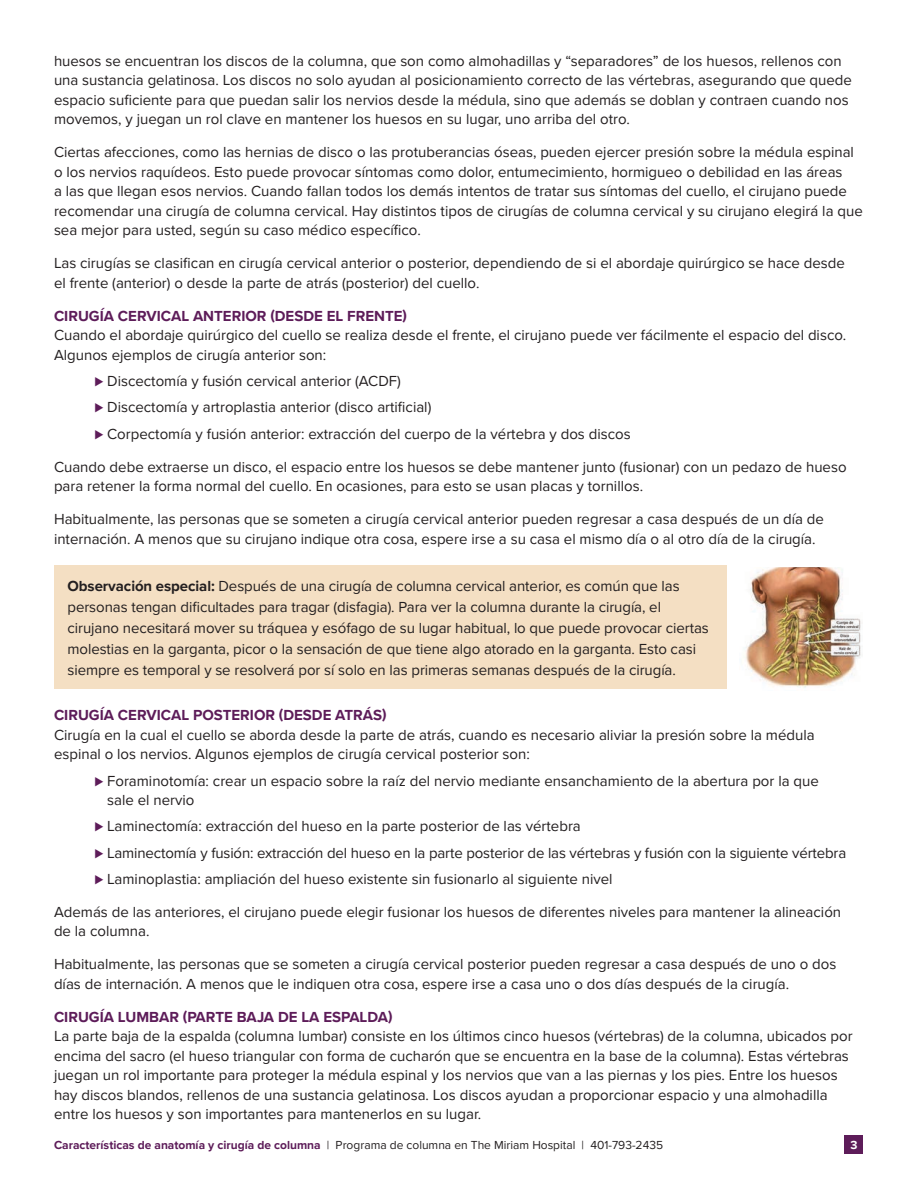
<style>
.page{position:relative;width:918px;height:1188px;background:#fff}
.page>*{position:absolute;margin:0;border:0;box-sizing:border-box;transform-origin:0 0}
.t1{font:15px/19.5px "Proxima Nova";color:#231f20}
.t2{font:700 15px "Proxima Nova";color:#5d1c59}
.t3{font:12px "Proxima Nova";color:#231f20}
.t4{font:700 12px "Proxima Nova";color:#fff}
.s1{color:#5d1c59}
.s2{font-weight:700}
.s3{font-weight:700;color:#5d1c59}
</style>
<div class="page">
<div style="left:844px;top:1135px;width:19px;height:19px;background:#5d1c59"></div>
<img style="left:745px;top:567px;width:116px;height:121px">
<div style="left:54px;top:566px;width:673px;height:123px;background:#f4dfc3"></div>
<p class="t1" style="left:54px;top:51px;width:800px">huesos se encuentran los discos de la columna, que son como almohadillas y “separadores” de los huesos, rellenos con una sustancia gelatinosa. Los discos no solo ayudan al posicionamiento correcto de las vértebras, asegurando que quede espacio suficiente para que puedan salir los nervios desde la médula, sino que además se doblan y contraen cuando nos movemos, y juegan un rol clave en mantener los huesos en su lugar, uno arriba del otro.</p>
<p class="t1" style="left:54px;top:143px;width:810px">Ciertas afecciones, como las hernias de disco o las protuberancias óseas, pueden ejercer presión sobre la médula espinal o los nervios raquídeos. Esto puede provocar síntomas como dolor, entumecimiento, hormigueo o debilidad en las áreas<br>a las que llegan esos nervios. Cuando fallan todos los demás intentos de tratar sus síntomas del cuello, el cirujano puede recomendar una cirugía de columna cervical. Hay distintos tipos de cirugías de columna cervical y su cirujano elegirá la que sea mejor para usted, según su caso médico específico.</p>
<p class="t1" style="left:54px;top:254px;width:792px">Las cirugías se clasifican en cirugía cervical anterior o posterior, dependiendo de si el abordaje quirúrgico se hace desde el frente (anterior) o desde la parte de atrás (posterior) del cuello.</p>
<p class="t2" style="left:54px;top:307px;width:355px">CIRUGÍA CERVICAL ANTERIOR (DESDE EL FRENTE)</p>
<p class="t1" style="left:54px;top:326px;width:794px">Cuando el abordaje quirúrgico del cuello se realiza desde el frente, el cirujano puede ver fácilmente el espacio del disco.<br>Algunos ejemplos de cirugía anterior son:</p>
<p class="t1" style="left:94px;top:368px;width:538px;line-height:26.2px"><span class="s1">⊲</span> Discectomía y fusión cervical anterior (ACDF)<br><span class="s1">⊲</span> Discectomía y artroplastia anterior (disco artificial)<br><span class="s1">⊲</span> Corpectomía y fusión anterior: extracción del cuerpo de la vértebra y dos discos</p>
<p class="t1" style="left:54px;top:457px;width:794px">Cuando debe extraerse un disco, el espacio entre los huesos se debe mantener junto (fusionar) con un pedazo de hueso para retener la forma normal del cuello. En ocasiones, para esto se usan placas y tornillos.</p>
<p class="t1" style="left:54px;top:510px;width:772px">Habitualmente, las personas que se someten a cirugía cervical anterior pueden regresar a casa después de un día de internación. A menos que su cirujano indique otra cosa, espere irse a su casa el mismo día o al otro día de la cirugía.</p>
<p class="t1" style="left:68px;top:576px;width:643px;line-height:21px"><span class="s2">Observación especial:</span> Después de una cirugía de columna cervical anterior, es común que las personas tengan dificultades para tragar (disfagia). Para ver la columna durante la cirugía, el cirujano necesitará mover su tráquea y esófago de su lugar habitual, lo que puede provocar ciertas molestias en la garganta, picor o la sensación de que tiene algo atorado en la garganta. Esto casi siempre es temporal y se resolverá por sí solo en las primeras semanas después de la cirugía.</p>
<p class="t2" style="left:54px;top:706px;width:334px">CIRUGÍA CERVICAL POSTERIOR (DESDE ATRÁS)</p>
<p class="t1" style="left:54px;top:725px;width:762px">Cirugía en la cual el cuello se aborda desde la parte de atrás, cuando es necesario aliviar la presión sobre la médula espinal o los nervios. Algunos ejemplos de cirugía cervical posterior son:</p>
<p class="t1" style="left:107px;top:771px;width:713px;text-indent:-13px"><span class="s1">⊲</span> Foraminotomía: crear un espacio sobre la raíz del nervio mediante ensanchamiento de la abertura por la que sale el nervio</p>
<p class="t1" style="left:94px;top:814px;width:753px;line-height:26.2px"><span class="s1">⊲</span> Laminectomía: extracción del hueso en la parte posterior de las vértebra<br><span class="s1">⊲</span> Laminectomía y fusión: extracción del hueso en la parte posterior de las vértebras y fusión con la siguiente vértebra <span class="s1">⊲</span> Laminoplastia: ampliación del hueso existente sin fusionarlo al siguiente nivel</p>
<p class="t1" style="left:54px;top:902px;width:789px">Además de las anteriores, el cirujano puede elegir fusionar los huesos de diferentes niveles para mantener la alineación de la columna.</p>
<p class="t1" style="left:54px;top:955px;width:784px">Habitualmente, las personas que se someten a cirugía cervical posterior pueden regresar a casa después de uno o dos días de internación. A menos que le indiquen otra cosa, espere irse a casa uno o dos días después de la cirugía.</p>
<p class="t2" style="left:54px;top:1008px;width:340px">CIRUGÍA LUMBAR (PARTE BAJA DE LA ESPALDA)</p>
<p class="t1" style="left:54px;top:1027px;width:800px">La parte baja de la espalda (columna lumbar) consiste en los últimos cinco huesos (vértebras) de la columna, ubicados por encima del sacro (el hueso triangular con forma de cucharón que se encuentra en la base de la columna). Estas vértebras juegan un rol importante para proteger la médula espinal y los nervios que van a las piernas y los pies. Entre los huesos hay discos blandos, rellenos de una sustancia gelatinosa. Los discos ayudan a proporcionar espacio y una almohadilla entre los huesos y son importantes para mantenerlos en su lugar.</p>
<p class="t3" style="left:54px;top:1138px;width:611px"><span class="s3">Características de anatomía y cirugía de columna</span> | Programa de columna en The Miriam Hospital | 401-793-2435</p>
<p class="t4" style="left:850px;top:1138px;width:9px">3</p>
</div>
